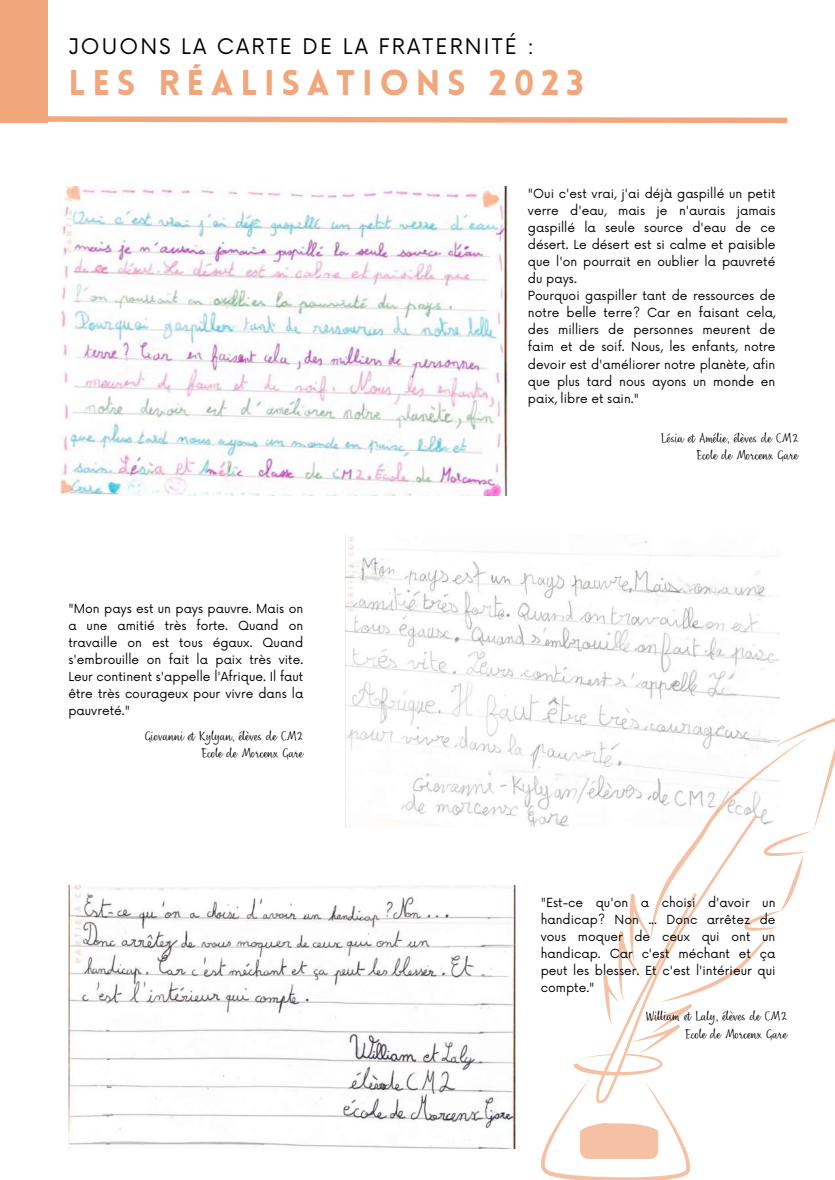
<style>
.page{position:relative;width:835px;height:1180px;background:#fff}
.page>*{position:absolute;margin:0;border:0;box-sizing:border-box;transform-origin:0 0}
.t1{font:900 35px "Lovelo";letter-spacing:.19em;color:#f1a67c}
.t2{font:21px "Now";letter-spacing:.1em;color:#000}
.t3{font:12.25px/17px "Now";color:#000;text-align:justify}
.t4{font:12.25px/17px "Nefelibata Script";color:#000;text-align:right}
</style>
<div class="page">
<img style="left:59px;top:187px;width:448px;height:309px">
<img style="left:345px;top:534px;width:435px;height:292px">
<svg style="left:573px;top:815px;width:90px;height:261px"></svg>
<svg style="left:602px;top:710px;width:232px;height:344px"></svg>
<svg style="left:541px;top:1076px;width:149px;height:104px"></svg>
<div style="left:0;top:0;width:48px;height:123px;background:#f1a67c"></div>
<svg style="left:48px;top:116px;width:740px;height:8px"></svg>
<img style="left:68px;top:885px;width:447px;height:263px">
<h2 class="t2" style="left:68px;top:35px;width:467px">JOUONS LA CARTE DE LA FRATERNITÉ :</h2>
<h1 class="t1" style="left:68px;top:69px;width:516px">LES RÉALISATIONS 2023</h1>
<p class="t3" style="left:68px;top:601px;width:236px">"Mon pays est un pays pauvre. Mais on a une amitié très forte. Quand on travaille on est tous égaux. Quand s'embrouille on fait la paix très vite.<br>Leur continent s'appelle l'Afrique. Il faut être très courageux pour vivre dans la pauvreté."</p>
<p class="t4" style="left:145px;top:728px;width:159px">Giovanni et Kylyan, élèves de CM2<br>Ecole de Morcenx Gare</p>
<p class="t3" style="left:528px;top:186px;width:249px;text-align:left">"Oui c'est vrai, j'ai déjà gaspillé un petit verre d'eau, mais je n'aurais jamais gaspillé la seule source d'eau de ce désert. Le désert est si calme et paisible que l'on pourrait en oublier la pauvreté du pays.<br>Pourquoi gaspiller tant de ressources de notre belle terre? Car en faisant cela, des milliers de personnes meurent de faim et de soif. Nous, les enfants, notre devoir est d'améliorer notre planète, afin que plus tard nous ayons un monde en paix, libre et sain."</p>
<p class="t4" style="left:661px;top:430px;width:139px">Lésia et Amélie, élèves de CM2<br>Ecole de Morcenx Gare</p>
<p class="t3" style="left:540px;top:894px;width:236px">"Est-ce qu'on a choisi d'avoir un handicap? Non ... Donc arrêtez de vous moquer de ceux qui ont un handicap. Car c'est méchant et ça peut les blesser. Et c'est l'intérieur qui compte."</p>
<p class="t4" style="left:646px;top:1008px;width:142px">William et Laly, élèves de CM2<br>Ecole de Morcenx Gare</p>
</div>
